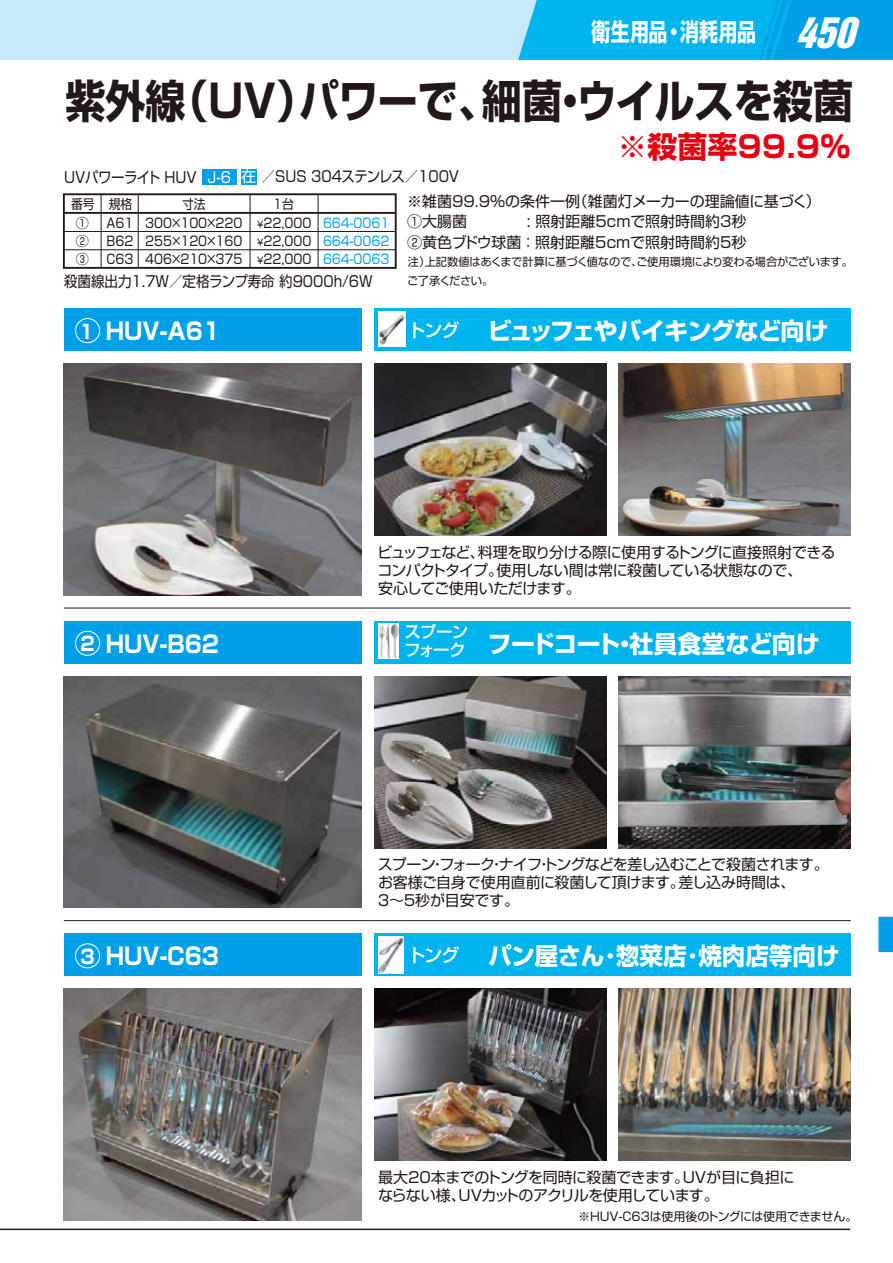
<style>
.page{position:relative;width:893px;height:1263px;background:#fff}
.page>*{position:absolute;margin:0;border:0;box-sizing:border-box;transform-origin:0 0}
.t1{font:700 45px "Shin Go Pro";letter-spacing:-.005em;color:#221815;scale:.89 1}
.t2{font:700 40.95px "Shin Go Pro";color:#00a0e9;scale:.77 1}
.t3{font:700 30px "Shin Go Pro";color:#e60012}
.t4{font:700 24.3px "Shin Go Pro";letter-spacing:.01em;color:#fff;scale:.78 1}
.t5{font:700 24px "Shin Go Pro";letter-spacing:-.02em;color:#fff}
.t6{font:700 24px "Shin Go Pro";color:#fff}
.t7{font:700 23.4px "Shin Go Pro";color:#fff;scale:.9 1}
.t8{font:500 16.5px "Shin Go Pro";letter-spacing:-.05em;color:#fff}
.t9{font:15px/18px "Shin Go Pro";letter-spacing:-.02em;color:#221815}
.t10{font:15px/20.7px "Shin Go Pro";color:#221815}
.t11{font:15px/18px "Shin Go Pro";letter-spacing:-.045em;color:#221815}
.t12{font:15px "Shin Go Pro";letter-spacing:-.02em;color:#221815;scale:.9 1}
.t13{font:15px "Shin Go Pro";color:#221815;scale:.9 1}
.t14{font:13.2px/18.1px "Shin Go Pro";color:#221815;text-align:justify;scale:.9 1}
.t15{font:13.2px/18.1px "Shin Go Pro";color:#00a0e9;text-align:justify;scale:.9 1}
.t16{font:12px "Shin Go Pro";letter-spacing:-.01em;color:#221815}
.t17{font:11.25px/18.8px "Shin Go Pro";letter-spacing:-.03em;color:#221815}
.s1{font-family:"Helvetica Inserat";font-weight:400;font-style:italic;font-size:39px}
.s2{color:#fff}
.s3{font-size:9.3px}
.s4{font-size:19.35px}
.s5{font-weight:500;font-size:18px}
</style>
<div class="page">
<hr style="left:0;top:1228px;width:850px;height:2px;background:#221815">
<img style="left:374px;top:363px;width:232px;height:172px">
<img style="left:619px;top:363px;width:231px;height:172px">
<img style="left:64px;top:363px;width:298px;height:232px">
<img style="left:374px;top:676px;width:232px;height:172px">
<img style="left:619px;top:676px;width:231px;height:172px">
<img style="left:64px;top:676px;width:298px;height:232px">
<img style="left:374px;top:989px;width:232px;height:172px">
<img style="left:619px;top:989px;width:231px;height:172px">
<img style="left:64px;top:989px;width:298px;height:231px">
<div style="left:64px;top:308px;width:298px;height:43px;background:#00a0e9"></div>
<div style="left:374px;top:308px;width:476px;height:43px;background:#00b4ed"></div>
<hr style="left:64px;top:608px;width:787px;height:1px;background:#221815">
<hr style="left:64px;top:920px;width:787px;height:1px;background:#221815">
<div style="left:63px;top:193px;width:334px;height:76px;border:2px solid #221815"></div>
<hr style="left:64px;top:212px;width:332px;height:2px;background:#221815">
<hr style="left:64px;top:231px;width:332px;height:1px;background:#221815">
<hr style="left:250px;top:194px;width:1px;height:73px;background:#221815">
<hr style="left:64px;top:249px;width:332px;height:1px;background:#221815">
<hr style="left:138px;top:194px;width:1px;height:73px;background:#221815">
<hr style="left:318px;top:194px;width:1px;height:73px;background:#221815">
<hr style="left:101px;top:194px;width:1px;height:73px;background:#221815">
<div style="left:241px;top:169px;width:15px;height:15px;background:#00a0e9"></div>
<div style="left:202px;top:169px;width:35px;height:16px;background:#00a0e9"></div>
<div style="left:75px;top:318px;width:25px;height:25px;border:1px solid #fff;border-radius:50%"></div>
<div style="left:64px;top:621px;width:298px;height:42px;background:#00a0e9"></div>
<div style="left:374px;top:621px;width:476px;height:42px;background:#00b4ed"></div>
<div style="left:75px;top:631px;width:25px;height:25px;border:1px solid #fff;border-radius:50%"></div>
<div style="left:64px;top:933px;width:298px;height:43px;background:#00a0e9"></div>
<div style="left:374px;top:933px;width:476px;height:43px;background:#00b4ed"></div>
<div style="left:75px;top:943px;width:25px;height:25px;border:1px solid #fff;border-radius:50%"></div>
<img style="left:378px;top:624px;width:20px;height:34px">
<img style="left:378px;top:937px;width:26px;height:36px">
<div style="left:386px;top:966px;width:18px;height:7px;background:#fff"></div>
<svg style="left:388px;top:962px;width:16px;height:10px"></svg>
<img style="left:378px;top:311px;width:27px;height:35px">
<div style="left:378px;top:314px;width:10px;height:8px;background:#fff"></div>
<div style="left:388px;top:338px;width:12px;height:8px;background:#fff"></div>
<div style="left:0;top:0;width:893px;height:60px;background:#c7e8fa"></div>
<svg style="left:518px;top:0;width:375px;height:60px;background:#06afec"></svg>
<h3 class="t4" style="left:592px;top:13px;width:354px">衛生用品・消耗用品 <span class="s1">450</span></h3>
<h1 class="t1" style="left:65px;top:65px;width:887px">紫外線（UV）パワーで、細菌・ウイルスを殺菌</h1>
<h3 class="t3" style="left:617px;top:123px;width:234px">※殺菌率99.9％</h3>
<p class="t14" style="left:109px;top:194px;width:28px">規格</p>
<p class="t14" style="left:273px;top:194px;width:25px">1台</p>
<p class="t14" style="left:106px;top:212px;width:31px">A61<br>B62<br>C63</p>
<p class="t12" style="left:64px;top:164px;width:440px">UVパワーライト HUV <span class="s2">J-6 在</span>／SUS 304ステンレス／100V</p>
<p class="t10" style="left:407px;top:189px;width:415px">※雑菌99.9％の条件一例（雑菌灯メーカーの理論値に基づく）<br>①大腸菌 　　　 : 照射距離5cmで照射時間約3秒<br>②黄色ブドウ球菌 ：照射距離5cmで照射時間約5秒</p>
<p class="t14" style="left:145px;top:193px;width:109px;text-align:center">寸法<br>300×100×220<br>255×120×160<br>406×210×375</p>
<p class="t14" style="left:71px;top:194px;width:28px;text-align:center">番号<br>①<br>②<br>③</p>
<p class="t14" style="left:256px;top:212px;width:63px"><span class="s3">￥</span>22,000<span class="s3">￥</span>22,000<span class="s3">￥</span>22,000</p>
<p class="t15" style="left:323px;top:212px;width:75px">664-0061<br>664-0062<br>664-0063</p>
<p class="t17" style="left:407px;top:251px;width:447px">注）上記数値はあくまで計算に基づく値なので、ご使用環境により変わる場合がございます。ご了承ください。</p>
<p class="t13" style="left:64px;top:269px;width:344px">殺菌線出力1.7W／定格ランプ寿命 約9000h/6W</p>
<h3 class="t7" style="left:80px;top:313px;width:158px"><span class="s4">1</span> HUV-A61</h3>
<h3 class="t5" style="left:408px;top:312px;width:422px"><span class="s5">トング</span> ビュッフェやバイキングなど向け</h3>
<p class="t11" style="left:377px;top:541px;width:460px">ビュッフェなど、料理を取り分ける際に使用するトングに直接照射できるコンパクトタイプ。使用しない間は常に殺菌している状態なので、<br>安心してご使用いただけます。</p>
<p class="t8" style="left:404px;top:618px;width:66px">スプーン</p>
<h3 class="t7" style="left:81px;top:625px;width:155px"><span class="s4">2</span> HUV-B62</h3>
<p class="t8" style="left:404px;top:636px;width:63px">フォーク</p>
<h3 class="t5" style="left:488px;top:625px;width:333px">フードコート・社員食堂など向け</h3>
<p class="t9" style="left:376px;top:854px;width:454px">スプーン・フォーク・ナイフ・トングなどを差し込むことで殺菌されます。お客様ご自身で使用直前に殺菌して頂けます。差し込み時間は、<br>３～５秒が目安です。</p>
<h3 class="t7" style="left:81px;top:938px;width:155px"><span class="s4">3</span> HUV-C63</h3>
<h3 class="t6" style="left:408px;top:937px;width:433px"><span class="s5">トング</span> パン屋さん･惣菜店･焼肉店等向け</h3>
<h2 class="t2" style="left:877px;top:902px;width:42px">■</h2>
<p class="t9" style="left:378px;top:1166px;width:418px">最大20本までのトングを同時に殺菌できます。UVが目に負担にならない様、UVカットのアクリルを使用しています。</p>
<p class="t16" style="left:578px;top:1206px;width:281px">※HUV-C63は使用後のトングには使用できません。</p>
</div>
